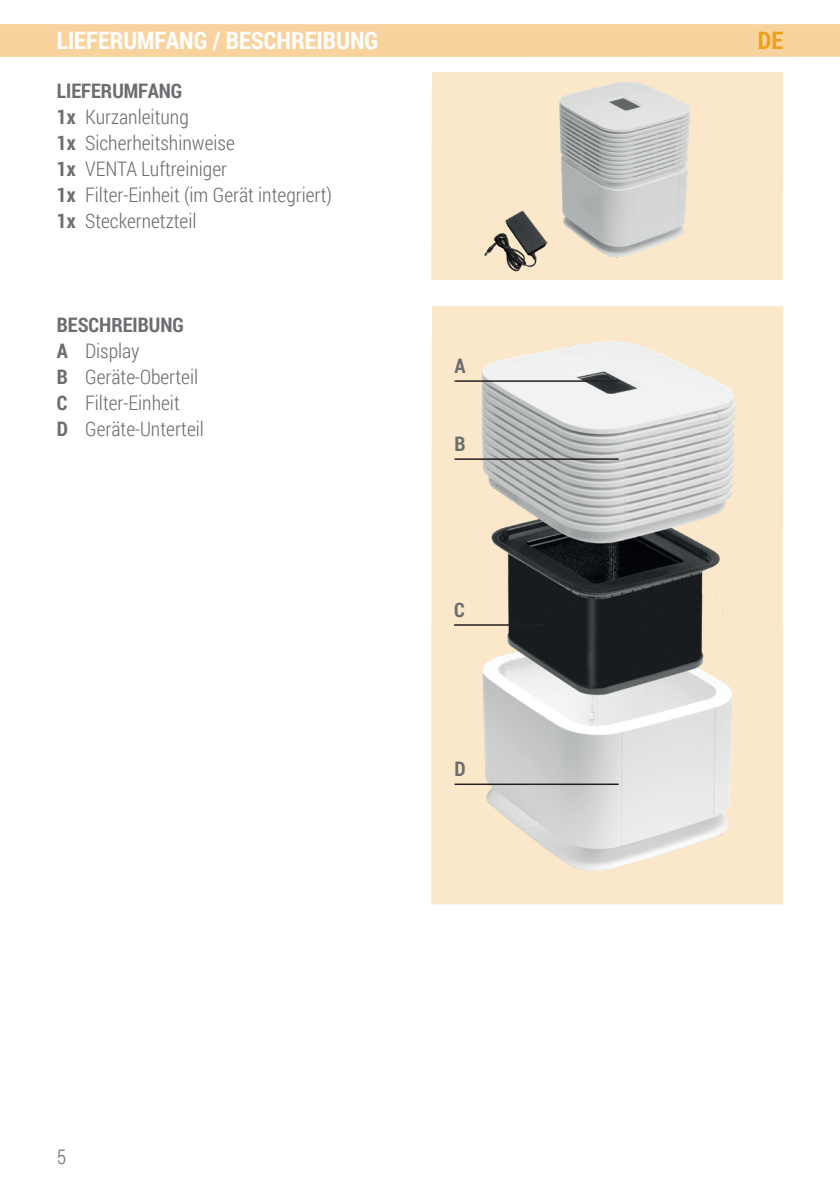
<style>
.page{position:relative;width:840px;height:1191px;background:#fff}
.page>*{position:absolute;margin:0;border:0;box-sizing:border-box;transform-origin:0 0}
.t1{font:700 24px "Roboto Condensed";color:#fff}
.t2{font:700 24px "Roboto Condensed";color:#ee9e18}
.t3{font:300 20px "Roboto Condensed";color:#6c6d70}
.Head_versal_10_pt{font:700 20px "Roboto Condensed";color:#6c6d70}
.s1{font-weight:700}
</style>
<div class="page">
<div style="left:0;top:24px;width:839px;height:33px;background:#f9d39e"></div>
<div style="left:431px;top:306px;width:351px;height:598px;background:#fbe8cb"></div>
<img style="left:462px;top:332px;width:292px;height:546px">
<div style="left:431px;top:72px;width:351px;height:208px;background:#fbe8cb"></div>
<hr style="left:454px;top:458px;width:164px;height:2px;background:#231f20">
<hr style="left:454px;top:380px;width:164px;height:2px;background:#231f20">
<hr style="left:454px;top:624px;width:90px;height:2px;background:#231f20">
<hr style="left:454px;top:783px;width:164px;height:2px;background:#231f20">
<img style="left:559px;top:82px;width:131px;height:176px">
<img style="left:484px;top:210px;width:63px;height:62px">
<p class="t1" style="left:57px;top:24px;width:323px">LIEFERUMFANG / BESCHREIBUNG</p>
<p class="Head_versal_10_pt" style="left:57px;top:77px;width:127px">LIEFERUMFANG</p>
<p class="t3" style="left:57px;top:103px;width:134px"><span class="s1">1x</span> Kurzanleitung</p>
<p class="t3" style="left:57px;top:129px;width:179px"><span class="s1">1x</span> Sicherheitshinweise</p>
<p class="t3" style="left:57px;top:155px;width:172px"><span class="s1">1x</span> VENTA Luftreiniger</p>
<p class="t3" style="left:57px;top:181px;width:277px"><span class="s1">1x</span> Filter-Einheit (im Gerät integriert)</p>
<p class="t3" style="left:57px;top:207px;width:141px"><span class="s1">1x</span> Steckernetzteil</p>
<p class="Head_versal_10_pt" style="left:57px;top:311px;width:129px">BESCHREIBUNG</p>
<p class="t3" style="left:57px;top:337px;width:84px"><span class="s1">A</span> Display</p>
<p class="t3" style="left:57px;top:363px;width:143px"><span class="s1">B</span> Geräte-Oberteil</p>
<p class="t3" style="left:57px;top:389px;width:124px"><span class="s1">C</span> Filter-Einheit</p>
<p class="t3" style="left:57px;top:415px;width:149px"><span class="s1">D</span> Geräte-Unterteil</p>
<p class="Head_versal_10_pt" style="left:454px;top:352px;width:13px">A</p>
<p class="Head_versal_10_pt" style="left:454px;top:430px;width:13px">B</p>
<p class="Head_versal_10_pt" style="left:454px;top:595px;width:12px">C</p>
<p class="Head_versal_10_pt" style="left:454px;top:755px;width:13px">D</p>
<p class="t3" style="left:57px;top:1143px;width:11px">5</p>
<p class="t2" style="left:757px;top:24px;width:27px">DE</p>
</div>
